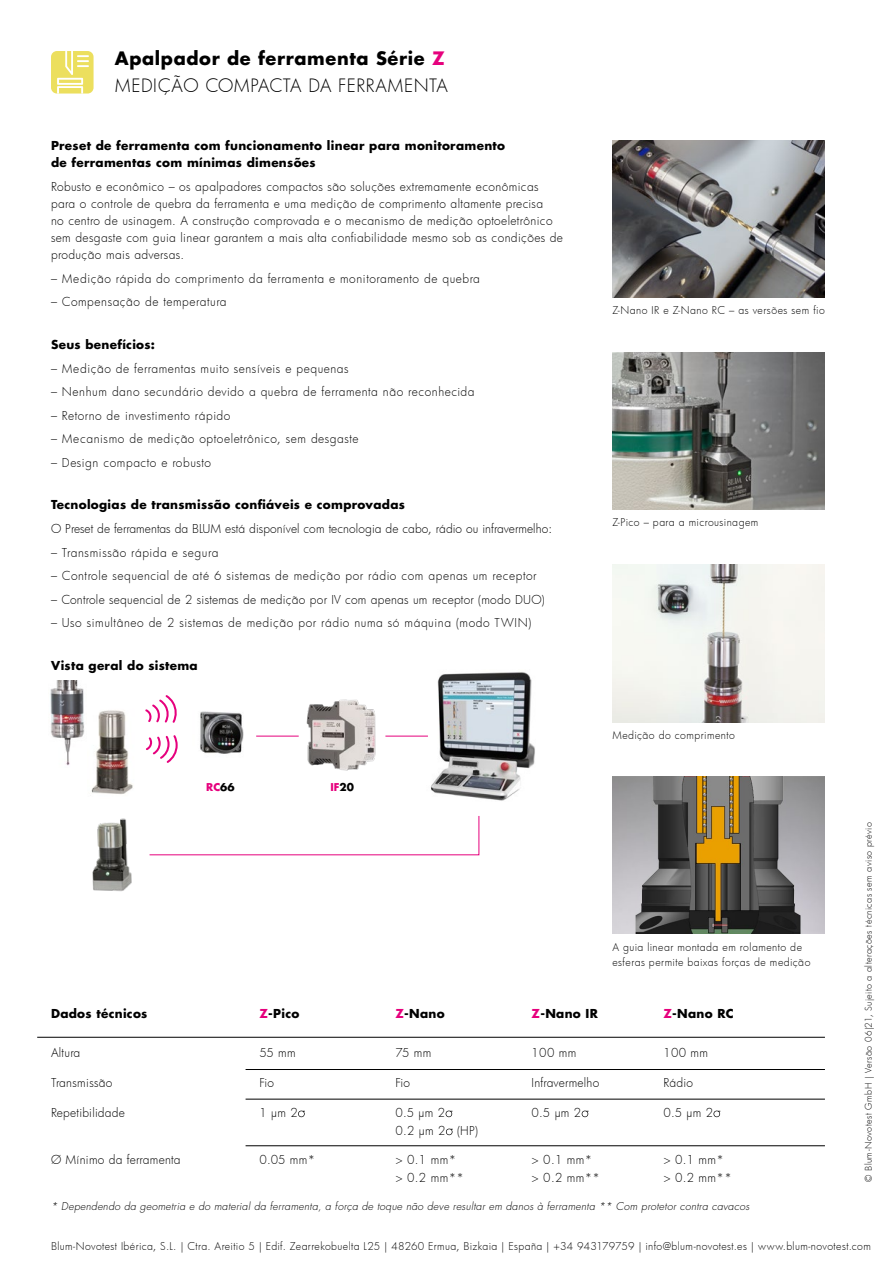
<style>
.page{position:relative;width:893px;height:1263px;background:#fff}
.page>*{position:absolute;margin:0;border:0;box-sizing:border-box;transform-origin:0 0}
.t1{font:300 18px/27px "Futura";letter-spacing:.035em;color:#000}
.t2{font:300 12px/17.1px "Futura";letter-spacing:.035em;color:#000}
.t3{font:700 12px/17.1px "Futura";letter-spacing:.025em;color:#000}
.t4{font:300 12px "Futura";letter-spacing:.005em;color:#000}
.t5{font:300 12px "Futura";letter-spacing:.015em;color:#000}
.t6{font:300 10.5px/15px "Futura";letter-spacing:.04em;color:#000}
.t7{font:italic 300 10.5px "Futura";letter-spacing:.025em;color:#000}
.t8{font:700 10.5px "Futura";color:#e6007d}
.t9{font:300 9px "Futura";letter-spacing:.05em;color:#000}
.s1{font-weight:700}
.s2{font-weight:700;color:#e6007d}
.s3{color:#000}
.s4{color:#e6007d}
.s5{color:#fff}
</style>
<div class="page">
<img style="left:612px;top:140px;width:213px;height:158px">
<img style="left:612px;top:352px;width:213px;height:158px">
<img style="left:612px;top:565px;width:213px;height:157px">
<img style="left:612px;top:776px;width:213px;height:157px">
<div style="left:51px;top:51px;width:43px;height:43px;background:#ecdf5e;border-radius:6px"></div>
<svg style="left:57px;top:51px;width:32px;height:43px"></svg>
<img style="left:306px;top:699px;width:70px;height:72px">
<img style="left:427px;top:672px;width:108px;height:129px">
<hr style="left:385px;top:736px;width:43px;height:1px;background:#e6007d">
<img style="left:50px;top:680px;width:35px;height:86px">
<img style="left:200px;top:711px;width:44px;height:43px">
<svg style="left:145px;top:695px;width:32px;height:28px"></svg>
<svg style="left:146px;top:735px;width:32px;height:28px"></svg>
<hr style="left:256px;top:736px;width:43px;height:1px;background:#e6007d">
<img style="left:91px;top:710px;width:42px;height:84px">
<img style="left:92px;top:818px;width:40px;height:74px">
<svg style="left:149px;top:816px;width:331px;height:39px"></svg>
<hr style="left:37px;top:1037px;width:788px;height:1px;background:#000">
<hr style="left:246px;top:1069px;width:579px;height:1px;background:#000">
<hr style="left:246px;top:1099px;width:579px;height:1px;background:#000">
<hr style="left:246px;top:1145px;width:579px;height:1px;background:#000">
<svg style="left:298px;top:1110px;width:7px;height:7px"></svg>
<svg style="left:446px;top:1110px;width:6px;height:7px"></svg>
<svg style="left:582px;top:1110px;width:7px;height:7px"></svg>
<svg style="left:713px;top:1110px;width:7px;height:7px"></svg>
<svg style="left:446px;top:1128px;width:7px;height:7px"></svg>
<h1 class="t1" style="left:115px;top:45px;width:335px"><span class="s1">Apalpador de ferramenta Série</span> <span class="s2">Z<br></span>MEDIÇÃO COMPACTA DA FERRAMENTA</h1>
<p class="t3" style="left:51px;top:137px;width:456px">Preset de ferramenta com funcionamento linear para monitoramento de ferramentas com mínimas dimensões</p>
<p class="t2" style="left:51px;top:178px;width:513px">Robusto e econômico – os apalpadores compactos são soluções extremamente econômicas para o controle de quebra da ferramenta e uma medição de comprimento altamente precisa<br>no centro de usinagem. A construção comprovada e o mecanismo de medição optoeletrônico sem desgaste com guia linear garantem a mais alta confiabilidade mesmo sob as condições de produção mais adversas.</p>
<p class="t2" style="left:51px;top:270px;width:430px">– Medição rápida do comprimento da ferramenta e monitoramento de quebra</p>
<p class="t2" style="left:51px;top:293px;width:177px">– Compensação de temperatura</p>
<p class="t3" style="left:51px;top:336px;width:106px">Seus benefícios:</p>
<p class="t2" style="left:51px;top:360px;width:299px">– Medição de ferramentas muito sensíveis e pequenas</p>
<p class="t2" style="left:51px;top:383px;width:425px">– Nenhum dano secundário devido a quebra de ferramenta não reconhecida</p>
<p class="t2" style="left:51px;top:407px;width:181px">– Retorno de investimento rápido</p>
<p class="t2" style="left:51px;top:430px;width:309px">– Mecanismo de medição optoeletrônico, sem desgaste</p>
<p class="t2" style="left:51px;top:453px;width:161px">– Design compacto e robusto</p>
<p class="t3" style="left:51px;top:496px;width:355px">Tecnologias de transmissão confiáveis e comprovadas</p>
<p class="t4" style="left:51px;top:521px;width:503px">O Preset de ferramentas da BLUM está disponível com tecnologia de cabo, rádio ou infravermelho:</p>
<p class="t2" style="left:51px;top:543px;width:169px">– Transmissão rápida e segura</p>
<p class="t2" style="left:51px;top:567px;width:487px">– Controle sequencial de até 6 sistemas de medição por rádio com apenas um receptor</p>
<p class="t2" style="left:51px;top:590px;width:495px">– Controle sequencial de 2 sistemas de medição por IV com apenas um receptor (modo DUO)</p>
<p class="t2" style="left:51px;top:614px;width:482px">– Uso simultâneo de 2 sistemas de medição por rádio numa só máquina (modo TWIN)</p>
<p class="t3" style="left:51px;top:656px;width:148px">Vista geral do sistema</p>
<p class="t8" style="left:206px;top:780px;width:30px">RC<span class="s3">66</span></p>
<p class="t8" style="left:330px;top:780px;width:25px">IF<span class="s3">20</span></p>
<p class="t6" style="left:612px;top:303px;width:214px">Z-Nano IR e Z-Nano RC – as versões sem fio</p>
<p class="t6" style="left:612px;top:515px;width:148px">Z-Pico – para a microusinagem</p>
<p class="t6" style="left:612px;top:727px;width:124px">Medição do comprimento</p>
<p class="t6" style="left:612px;top:939px;width:200px">A guia linear montada em rolamento de esferas permite baixas forças de medição</p>
<p class="t3" style="left:51px;top:1005px;width:98px">Dados técnicos</p>
<p class="t3" style="left:259px;top:1005px;width:41px"><span class="s4">Z</span>-Pico</p>
<p class="t3" style="left:395px;top:1005px;width:51px"><span class="s4">Z</span>-Nano</p>
<p class="t3" style="left:532px;top:1005px;width:68px"><span class="s4">Z</span>-Nano IR</p>
<p class="t3" style="left:663px;top:1005px;width:72px"><span class="s4">Z</span>-Nano RC</p>
<p class="t2" style="left:51px;top:1044px;width:31px">Altura</p>
<p class="t2" style="left:259px;top:1044px;width:38px">55 mm</p>
<p class="t2" style="left:395px;top:1044px;width:38px">75 mm</p>
<p class="t2" style="left:532px;top:1044px;width:46px">100 mm</p>
<p class="t2" style="left:663px;top:1044px;width:46px">100 mm</p>
<p class="t2" style="left:51px;top:1074px;width:63px">Transmissão</p>
<p class="t2" style="left:259px;top:1074px;width:16px">Fio</p>
<p class="t2" style="left:395px;top:1074px;width:16px">Fio</p>
<p class="t5" style="left:532px;top:1074px;width:69px">Infravermelho</p>
<p class="t2" style="left:663px;top:1074px;width:31px">Rádio</p>
<p class="t2" style="left:51px;top:1104px;width:75px">Repetibilidade</p>
<p class="t2" style="left:259px;top:1104px;width:40px">1 μm 2</p>
<p class="t2" style="left:395px;top:1104px;width:51px">0.5 μm 2</p>
<p class="t2" style="left:531px;top:1104px;width:51px">0.5 μm 2</p>
<p class="t2" style="left:663px;top:1104px;width:51px">0.5 μm 2</p>
<p class="t2" style="left:395px;top:1122px;width:84px">0.2 μm 2 <span class="s5">(HP)</span></p>
<p class="t5" style="left:51px;top:1152px;width:131px">Ø Mínimo da ferramenta</p>
<p class="t2" style="left:259px;top:1151px;width:57px">0.05 mm*</p>
<p class="t2" style="left:395px;top:1151px;width:62px">&gt; 0.1 mm*</p>
<p class="t2" style="left:532px;top:1151px;width:62px">&gt; 0.1 mm*</p>
<p class="t2" style="left:663px;top:1151px;width:62px">&gt; 0.1 mm*</p>
<p class="t2" style="left:395px;top:1169px;width:70px">&gt; 0.2 mm**</p>
<p class="t2" style="left:532px;top:1169px;width:70px">&gt; 0.2 mm**</p>
<p class="t2" style="left:663px;top:1169px;width:70px">&gt; 0.2 mm**</p>
<p class="t7" style="left:51px;top:1200px;width:700px">* Dependendo da geometria e do material da ferramenta, a força de toque não deve resultar em danos à ferramenta ** Com protetor contra cavacos</p>
<p class="t9" style="left:862px;top:1181px;width:361px;rotate:-90deg">© Blum-Novotest GmbH | Versão 06|21, Sujeito a alterações técnicas sem aviso prévio</p>
<p class="t6" style="left:51px;top:1238px;width:821px">Blum-Novotest Ibérica, S.L. | Ctra. Areitio 5 | Edif. Zearrekobuelta L25 | 48260 Ermua, Bizkaia | España | +34 943179759 | info@blum-novotest.es | www.blum-novotest.com</p>
</div>
